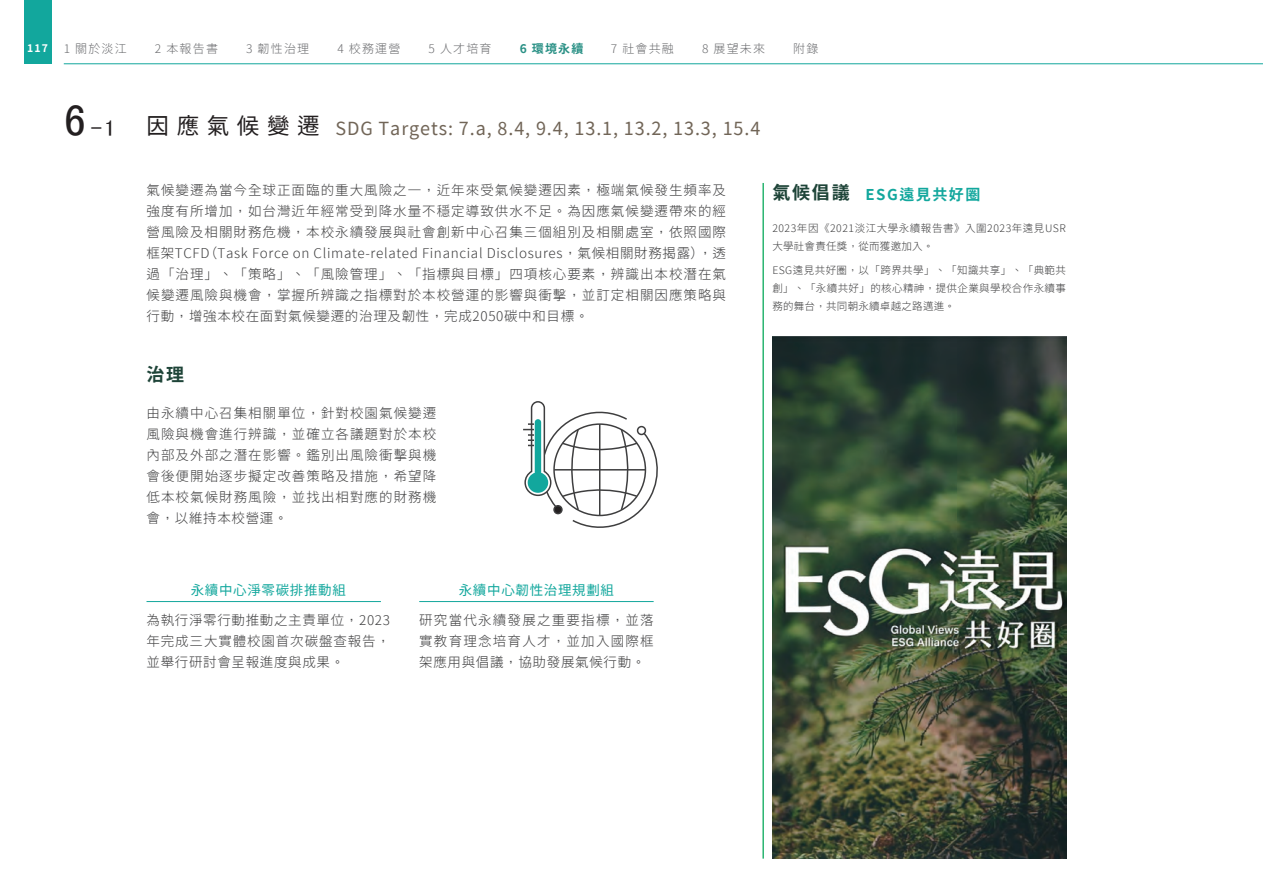
<style>
.page{position:relative;width:1263px;height:893px;background:#fff}
.page>*{position:absolute;margin:0;border:0;box-sizing:border-box;transform-origin:0 0}
.t1{font:22.5px "MS P Gothic";color:#231f20}
.t2{font:18px "Taipei Sans TC Beta";letter-spacing:.05em;color:#716557}
.t3{font:700 18px "Taipei Sans TC Beta";color:#1e4438}
.t4{font:700 15px "Taipei Sans TC Beta";letter-spacing:.1em;color:#12a79d}
.t5{font:300 13.5px/21px "Taipei Sans TC Beta";letter-spacing:.065em;color:#3e3e3f;text-align:justify}
.t6{font:13.5px "Taipei Sans TC Beta";letter-spacing:.05em;color:#12a79d}
.t7{font:300 12px "Taipei Sans TC Beta";letter-spacing:.1em;color:#6c6d70}
.t8{font:700 12px "Taipei Sans TC Beta";color:#299085}
.t9{font:300 10.5px/18px "Taipei Sans TC Beta";letter-spacing:.035em;color:#3e3e3f}
.t10{font:700 10.5px "Taipei Sans TC Beta";color:#fff}
.s1{font-size:45px}
.s2{font-size:22.5px;color:#231f20}
.s3{font-size:18px;color:#1e4438}
</style>
<div class="page">
<div style="left:24px;top:0;width:27px;height:64px;background:#12a79d"></div>
<hr style="left:64px;top:63px;width:1199px;height:1px;background:#12a79d">
<img style="left:772px;top:336px;width:294px;height:523px">
<hr style="left:762px;top:183px;width:2px;height:676px;background:#2bb572">
<hr style="left:147px;top:601px;width:234px;height:1px;background:#12a79d">
<hr style="left:419px;top:601px;width:235px;height:1px;background:#12a79d">
<svg style="left:523px;top:401px;width:135px;height:127px"></svg>
<p class="t10" style="left:27px;top:42px;width:22px">117</p>
<p class="t7" style="left:64px;top:42px;width:65px">1 關於淡江</p>
<p class="t7" style="left:155px;top:42px;width:65px">2 本報告書</p>
<p class="t7" style="left:246px;top:42px;width:65px">3 韌性治理</p>
<p class="t7" style="left:337px;top:42px;width:65px">4 校務運營</p>
<p class="t7" style="left:428px;top:42px;width:65px">5 人才培育</p>
<p class="t8" style="left:520px;top:42px;width:65px">6 環境永續</p>
<p class="t7" style="left:611px;top:42px;width:65px">7 社會共融</p>
<p class="t7" style="left:702px;top:42px;width:65px">8 展望未來</p>
<p class="t7" style="left:793px;top:42px;width:27px">附錄</p>
<h1 class="t1" style="left:64px;top:117px;width:53px"><span class="s1">6</span>-1</h1>
<h2 class="t2" style="left:147px;top:118px;width:615px"><span class="s2">因應氣候變遷</span> SDG Targets: 7.a, 8.4, 9.4, 13.1, 13.2, 13.3, 15.4</h2>
<p class="t5" style="left:147px;top:180px;width:581px">氣候變遷為當今全球正面臨的重大風險之一，近年來受氣候變遷因素，極端氣候發生頻率及強度有所增加，如台灣近年經常受到降水量不穩定導致供水不足。為因應氣候變遷帶來的經營風險及相關財務危機，本校永續發展與社會創新中心召集三個組別及相關處室，依照國際框架TCFD（Task Force on Climate-related Financial Disclosures，氣候相關財務揭露），透過「治理」、「策略」、「風險管理」、「指標與目標」四項核心要素，辨識出本校潛在氣候變遷風險與機會，掌握所辨識之指標對於本校營運的影響與衝擊，並訂定相關因應策略與行動，增強本校在面對氣候變遷的治理及韌性，完成2050碳中和目標。</p>
<h2 class="t3" style="left:147px;top:364px;width:39px">治理</h2>
<p class="t5" style="left:147px;top:403px;width:291px">由永續中心召集相關單位，針對校園氣候變遷風險與機會進行辨識，並確立各議題對於本校內部及外部之潛在影響。鑑別出風險衝擊與機會後便開始逐步擬定改善策略及措施，希望降低本校氣候財務風險，並找出相對應的財務機會，以維持本校營運。</p>
<p class="t4" style="left:772px;top:186px;width:210px"><span class="s3">氣候倡議</span> ESG遠見共好圈</p>
<p class="t9" style="left:772px;top:219px;width:295px">2023年因《2021淡江大學永續報告書》入圍2023年遠見USR大學社會責任獎，從而獲邀加入。</p>
<p class="t9" style="left:772px;top:261px;width:295px;text-align:justify">ESG遠見共好圈，以「跨界共學」、「知識共享」、「典範共創」、「永續共好」的核心精神，提供企業與學校合作永續事務的舞台，共同朝永續卓越之路邁進。</p>
<p class="t6" style="left:191px;top:582px;width:157px">永續中心淨零碳排推動組</p>
<p class="t5" style="left:147px;top:609px;width:245px">為執行淨零行動推動之主責單位，2023年完成三大實體校園首次碳盤查報告，並舉行研討會呈報進度與成果。</p>
<p class="t6" style="left:459px;top:582px;width:157px">永續中心韌性治理規劃組</p>
<p class="t5" style="left:419px;top:609px;width:236px">研究當代永續發展之重要指標，並落實教育理念培育人才，並加入國際框架應用與倡議，協助發展氣候行動。</p>
</div>
